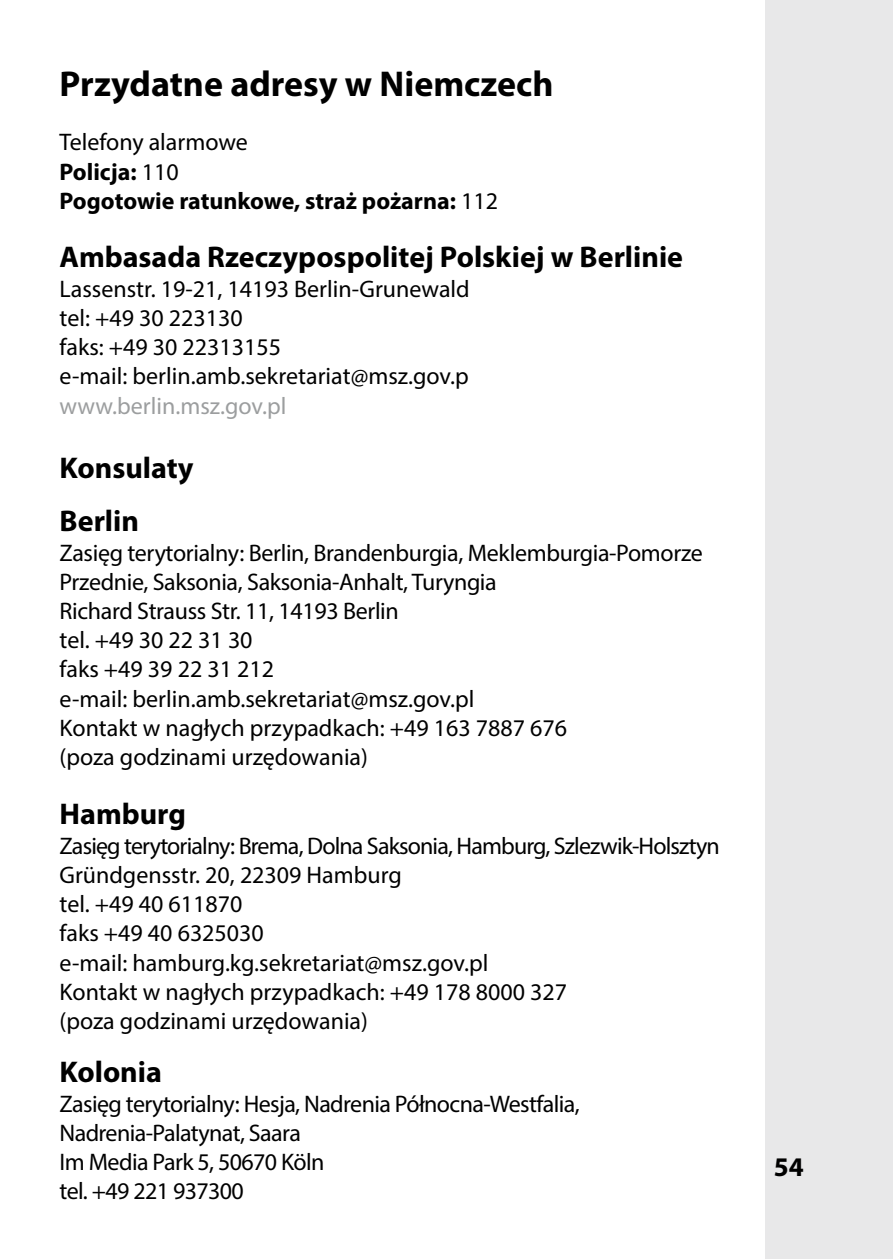
<style>
.page{position:relative;width:893px;height:1259px;background:#fff}
.page>*{position:absolute;margin:0;border:0;box-sizing:border-box;transform-origin:0 0}
.t1{font:700 36px "Myriad Pro";color:#000}
.t2{font:700 30px/53.4px "Myriad Pro";color:#000}
.t3{font:700 27px "Myriad Pro";color:#000}
.t4{font:24px/29.1px "Myriad Pro";letter-spacing:-.005em;color:#000}
.t5{font:24px/29.1px "Myriad Pro";letter-spacing:-.025em;color:#000}
.t6{font:700 24px/29.1px "Myriad Pro";color:#000}
.t7{font:24px "Myriad Pro";color:#9c9e9f}
.s1{font-weight:400}
</style>
<div class="page">
<div style="left:765px;top:0;width:128px;height:1259px;background:#e8e8e9"></div>
<h1 class="t1" style="left:60px;top:60px;width:495px">Przydatne adresy w Niemczech</h1>
<p class="t6" style="left:60px;top:127px;width:440px"><span class="s1">Telefony alarmowe<br></span>Policja: <span class="s1">110<br></span>Pogotowie ratunkowe, straż pożarna: <span class="s1">112</span></p>
<p class="t2" style="left:60px;top:229px;width:625px">Ambasada Rzeczypospolitej Polskiej w Berlinie</p>
<p class="t4" style="left:60px;top:273px;width:412px">Lassenstr. 19-21, 14193 Berlin-Grunewald tel: +49 30 223130<br>faks: +49 30 22313155<br>e-mail: berlin.amb.sekretariat@msz.gov.p</p>
<p class="t7" style="left:60px;top:391px;width:228px">www.berlin.msz.gov.pl</p>
<p class="t2" style="left:60px;top:440px;width:136px">Konsulaty<br>Berlin</p>
<p class="t4" style="left:60px;top:537px;width:645px">Zasięg terytorialny: Berlin, Brandenburgia, Meklemburgia-Pomorze Przednie, Saksonia, Saksonia-Anhalt, Turyngia<br>Richard Strauss Str. 11, 14193 Berlin<br>tel. +49 30 22 31 30<br>faks +49 39 22 31 212<br>e-mail: berlin.amb.sekretariat@msz.gov.pl<br>Kontakt w nagłych przypadkach: +49 163 7887 676<br>(poza godzinami urzędowania)</p>
<p class="t2" style="left:60px;top:786px;width:128px">Hamburg</p>
<p class="t4" style="left:60px;top:830px;width:662px">Zasięg terytorialny: Brema, Dolna Saksonia, Hamburg, Szlezwik-Holsztyn Gründgensstr. 20, 22309 Hamburg<br>tel. +49 40 611870<br>faks +49 40 6325030<br>e-mail: hamburg.kg.sekretariat@msz.gov.pl<br>Kontakt w nagłych przypadkach: +49 178 8000 327<br>(poza godzinami urzędowania)</p>
<p class="t2" style="left:60px;top:1044px;width:104px">Kolonia</p>
<p class="t5" style="left:60px;top:1088px;width:522px">Zasięg terytorialny: Hesja, Nadrenia Północna-Westfalia, Nadrenia-Palatynat, Saara<br>Im Media Park 5, 50670 Köln<br>tel. +49 221 937300</p>
<p class="t3" style="left:774px;top:1149px;width:31px">54</p>
</div>
